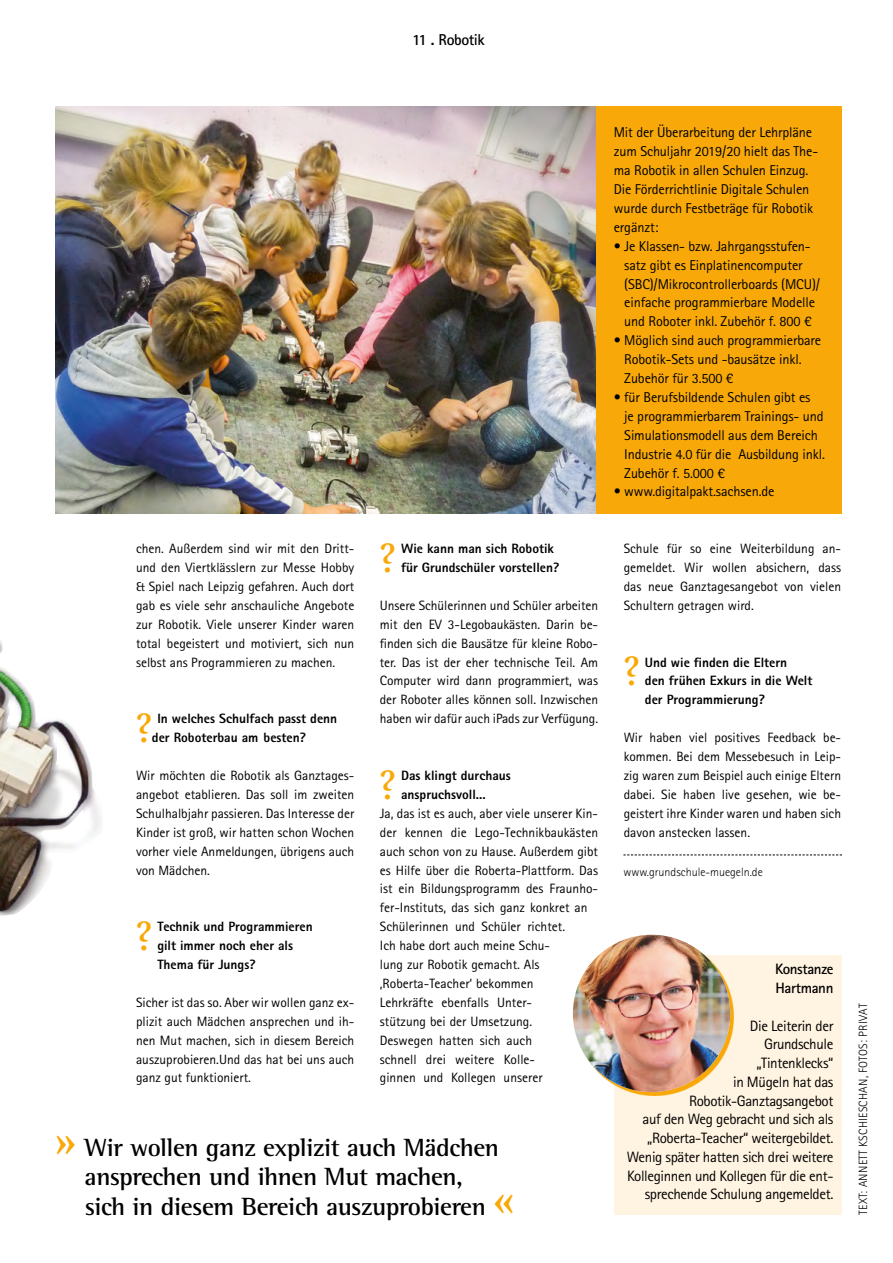
<style>
.page{position:relative;width:893px;height:1263px;background:#fff}
.page>*{position:absolute;margin:0;border:0;box-sizing:border-box;transform-origin:0 0}
.GT-Interview-fett{font:40.8px "Utopia";color:#f8a909}
.t1{font:700 25.5px/29.2px "Rotis Semi Serif Std";letter-spacing:-.015em;color:#000}
.t2{font:700 15.75px "Rotis Sans Serif Std";letter-spacing:-.025em;color:#000}
.GT-Kasten-PERSONA{font:15px/18.8px "Rotis Sans Serif Std";letter-spacing:-.025em;color:#000;text-align:right}
.GT-Kasten-PERSONA-2{font:700 15px/18.8px "Rotis Sans Serif Std";letter-spacing:-.025em;color:#000}
.GT-Kasten-INFO{font:14.25px/18.9px "Rotis Sans Serif Std";letter-spacing:-.01em;color:#000}
.GT{font:13.5px/18.9px "Rotis Sans Serif Std";color:#000;text-align:justify}
.GT-Interview-fett-2{font:800 13.5px/18.9px "Rotis Sans Serif Std";color:#000}
.BU{font:300 12px "Rotis Sans Serif Std";letter-spacing:.02em;color:#000}
.BU-2{font:300 12px "Rotis Sans Serif Std";color:#000}
.s1{font-family:"Utopia";font-weight:600;font-size:45px;color:#f8a909}
</style>
<div class="page">
<img style="left:0;top:640px;width:101px;height:276px">
<img style="left:55px;top:106px;width:542px;height:407px">
<div style="left:615px;top:955px;width:227px;height:260px;background:#fff3e1"></div>
<svg style="left:575px;top:937px;width:159px;height:158px"></svg>
<img style="left:573px;top:935px;width:157px;height:157px;border-radius:79px">
<svg style="left:623px;top:854px;width:219px;height:1px"></svg>
<div style="left:597px;top:106px;width:245px;height:407px;background:#f8a909"></div>
<p class="t2" style="left:412px;top:30px;width:74px">11 . Robotik</p>
<p class="GT-Kasten-INFO" style="left:614px;top:123px;width:206px">Mit der Überarbeitung der Lehrpläne zum Schuljahr 2019/20 hielt das The&shy;ma Robotik in allen Schulen Einzug.<br>Die Förderrichtlinie Digitale Schulen wurde durch Festbeträge für Robotik ergänzt:</p>
<p class="GT-Kasten-INFO" style="left:624px;top:237px;width:197px;text-indent:-11px">• Je Klassen- bzw. Jahrgangsstufen&shy;satz gibt es Einplatinencomputer (SBC)/Mikrocontrollerboards (MCU)/ einfache programmierbare Modelle und Roboter inkl. Zubehör f. 800 €</p>
<p class="GT-Kasten-INFO" style="left:624px;top:331px;width:199px;text-indent:-11px">• Möglich sind auch programmierbare<br>Robotik-Sets und -bausätze inkl.<br>Zubehör für 3.500 €</p>
<p class="GT-Kasten-INFO" style="left:624px;top:388px;width:202px;text-indent:-11px">• für Berufsbildende Schulen gibt es<br>je programmierbarem Trainings- und Simulationsmodell aus dem Bereich Industrie 4.0 für die Ausbildung inkl.<br>Zubehör f. 5.000 €</p>
<p class="GT-Kasten-INFO" style="left:614px;top:482px;width:162px">• www.digitalpakt.sachsen.de</p>
<p class="GT" style="left:136px;top:539px;width:220px">chen. Außerdem sind wir mit den Dritt&shy;und den Viertklässlern zur Messe Hobby &amp; Spiel nach Leipzig gefahren. Auch dort gab es viele sehr anschauliche Angebote zur Robotik. Viele unserer Kinder waren total begeistert und motiviert, sich nun selbst ans Programmieren zu machen.</p>
<p class="GT-Interview-fett" style="left:136px;top:706px;width:17px">?</p>
<p class="GT-Interview-fett-2" style="left:152px;top:709px;width:187px;text-indent:5px">In welches Schulfach passt denn der Roboterbau am besten?</p>
<p class="GT" style="left:136px;top:766px;width:220px">Wir möchten die Robotik als Ganztages&shy;angebot etablieren. Das soll im zweiten Schulhalbjahr passieren. Das Interesse der Kinder ist groß, wir hatten schon Wochen vorher viele Anmeldungen, übrigens auch von Mädchen.</p>
<p class="GT-Interview-fett" style="left:136px;top:914px;width:17px">?</p>
<p class="GT-Interview-fett-2" style="left:157px;top:917px;width:157px">Technik und Programmieren gilt immer noch eher als<br>Thema für Jungs?</p>
<p class="GT" style="left:136px;top:993px;width:220px">Sicher ist das so. Aber wir wollen ganz ex&shy;plizit auch Mädchen ansprechen und ih&shy;nen Mut machen, sich in diesem Bereich auszuprobieren.Und das hat bei uns auch ganz gut funktioniert.</p>
<p class="GT-Interview-fett" style="left:380px;top:536px;width:17px">?</p>
<p class="GT-Interview-fett-2" style="left:401px;top:539px;width:160px">Wie kann man sich Robotik für Grundschüler vorstellen?</p>
<p class="GT" style="left:380px;top:596px;width:220px">Unsere Schülerinnen und Schüler arbeiten mit den EV 3-Legobaukästen. Darin be&shy;finden sich die Bausätze für kleine Robo&shy;ter. Das ist der eher technische Teil. Am Computer wird dann programmiert, was der Roboter alles können soll. Inzwischen haben wir dafür auch iPads zur Verfügung.</p>
<p class="GT-Interview-fett" style="left:380px;top:762px;width:17px">?</p>
<p class="GT-Interview-fett-2" style="left:401px;top:766px;width:111px">Das klingt durchaus anspruchsvoll...</p>
<p class="GT" style="left:380px;top:804px;width:220px;text-align:left">Ja, das ist es auch, aber viele unserer Kin&shy;der kennen die Lego-Technikbaukästen auch schon von zu Hause. Außerdem gibt es Hilfe über die Roberta-Plattform. Das ist ein Bildungsprogramm des Fraunho&shy;fer-Instituts, das sich ganz konkret an Schülerinnen und Schüler richtet.<br>Ich habe dort auch meine Schu-<br>lung zur Robotik gemacht. Als ‚Roberta-Teacher‘ bekommen<br>Lehrkräfte ebenfalls Unter-<br>stützung bei der Umsetzung.<br>Deswegen hatten sich auch<br>schnell drei weitere Kolle-<br>ginnen und Kollegen unserer</p>
<h2 class="t1" style="left:85px;top:1133px;width:431px;text-indent:-30px"><span class="s1">»</span> Wir wollen ganz explizit auch Mädchen ansprechen und ihnen Mut machen,<br>sich in diesem Bereich auszuprobieren <span class="s1">«</span></h2>
<p class="GT" style="left:624px;top:539px;width:219px">Schule für so eine Weiterbildung an&shy;gemeldet. Wir wollen absichern, dass das neue Ganztagesangebot von vielen Schultern getragen wird.</p>
<p class="GT-Interview-fett" style="left:624px;top:649px;width:17px">?</p>
<p class="GT-Interview-fett-2" style="left:645px;top:652px;width:169px">Und wie finden die Eltern<br>den frühen Exkurs in die Welt der Programmierung?</p>
<p class="GT" style="left:624px;top:728px;width:219px">Wir haben viel positives Feedback be&shy;kommen. Bei dem Messebesuch in Leip&shy;zig waren zum Beispiel auch einige Eltern dabei. Sie haben live gesehen, wie be&shy;geistert ihre Kinder waren und haben sich davon anstecken lassen.</p>
<p class="BU-2" style="left:623px;top:864px;width:141px">www.grundschule-muegeln.de</p>
<p class="GT-Kasten-PERSONA-2" style="left:775px;top:960px;width:60px">Konstanze<br>Hartmann</p>
<p class="GT-Kasten-PERSONA" style="left:750px;top:1016px;width:85px">Die Leiterin der</p>
<p class="GT-Kasten-PERSONA" style="left:764px;top:1035px;width:71px">Grundschule</p>
<p class="GT-Kasten-PERSONA" style="left:756px;top:1054px;width:79px">„Tintenklecks“</p>
<p class="GT-Kasten-PERSONA" style="left:733px;top:1072px;width:102px">in Mügeln hat das</p>
<p class="GT-Kasten-PERSONA" style="left:689px;top:1091px;width:146px">Robotik-Ganztagsangebot</p>
<p class="GT-Kasten-PERSONA" style="left:627px;top:1110px;width:208px">auf den Weg gebracht und sich als „Roberta-Teacher“ weitergebildet.<br>Wenig später hatten sich drei weitere Kolleginnen und Kollegen für die ent&shy;sprechende Schulung angemeldet.</p>
<p class="BU" style="left:856px;top:1215px;width:213px;rotate:-90deg">TEXT: ANNETT KSCHIESCHAN, FOTOS: PRIVAT</p>
</div>
